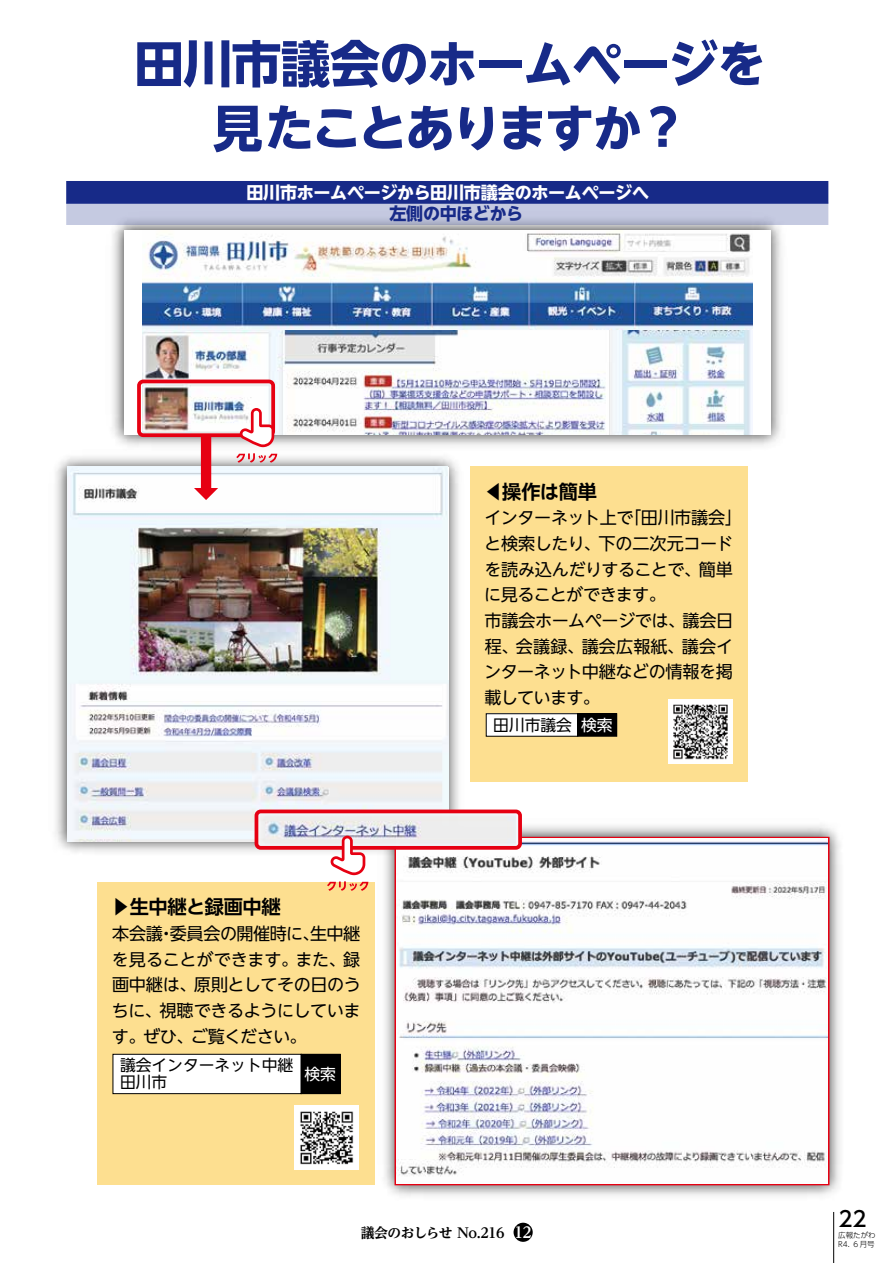
<style>
.page{position:relative;width:893px;height:1263px;background:#fff}
.page>*{position:absolute;margin:0;border:0;box-sizing:border-box;transform-origin:0 0}
.t1{font:500 21.3px "UD Shin Go NT Pro";color:#000}
.t2{font:700 19.2px "UD Shin Go NT Pro De";letter-spacing:-.015em;color:#000}
.t3{font:17.1px/25.7px "UD Shin Go NT Pro";letter-spacing:-.025em;color:#000}
.t4{font:700 17.1px "UD Shin Go NT Pro";letter-spacing:-.02em;color:#fff}
.t5{font:17.1px "UD Shin Go NT Pro";letter-spacing:-.045em;color:#000}
.t6{font:17.1px "UD Shin Go NT Pro";letter-spacing:.01em;color:#000}
.t7{font:700 17.1px "UD Shin Go NT Pro";letter-spacing:-.025em;color:#172a88}
.t8{font:15.75px "UD Shin Go NT Pro";color:#000}
.t9{font:15.75px "UD Shin Go NT Pro";color:#fff}
.t10{font:700 expanded 15px "UD Reimin Pro";color:#fff}
.t11{font:700 expanded 13.8px "UD Reimin Pro";letter-spacing:-.05em;color:#000}
.t12{font:300 7.5px/8.6px "UD Shin Go Pro";color:#000}
</style>
<div class="page">
<div style="left:514px;top:1223px;width:19px;height:19px;background:#000;border-radius:50%"></div>
<img style="left:112px;top:225px;width:670px;height:221px">
<div style="left:124px;top:230px;width:647px;height:205px;background:#fff"></div>
<img style="left:142px;top:230px;width:610px;height:205px">
<div style="left:137px;top:380px;width:138px;height:57px;border:4px solid #e60012;border-radius:4px"></div>
<img style="left:55px;top:453px;width:404px;height:399px">
<img style="left:67px;top:467px;width:382px;height:375px">
<svg style="left:69px;top:205px;width:756px;height:17px;fill:#c4c8e0"></svg>
<div style="left:67px;top:182px;width:761px;height:21px;background:#172a88"></div>
<div style="left:66px;top:181px;width:762px;height:23px;border:2px solid #172a88"></div>
<svg style="left:194px;top:435px;width:24px;height:65px"></svg>
<div style="left:470px;top:467px;width:278px;height:315px;background:#fddf90"></div>
<img style="left:669px;top:700px;width:64px;height:64px">
<div style="left:486px;top:714px;width:92px;height:22px;background:#fff"></div>
<div style="left:486px;top:713px;width:92px;height:23px;border:1px solid #000"></div>
<div style="left:578px;top:714px;width:39px;height:22px;background:#000"></div>
<div style="left:577px;top:713px;width:40px;height:23px;border:1px solid #000"></div>
<img style="left:375px;top:825px;width:465px;height:371px">
<img style="left:396px;top:839px;width:432px;height:344px">
<img style="left:260px;top:814px;width:257px;height:31px">
<div style="left:255px;top:809px;width:267px;height:41px;border:4px solid #e60012;border-radius:4px"></div>
<div style="left:97px;top:882px;width:278px;height:303px;background:#fddf90"></div>
<div style="left:113px;top:1054px;width:188px;height:40px;background:#fff"></div>
<div style="left:113px;top:1054px;width:188px;height:40px;border:1px solid #000"></div>
<div style="left:301px;top:1054px;width:39px;height:40px;background:#000"></div>
<img style="left:294px;top:1105px;width:64px;height:64px">
<svg style="left:137px;top:40px;width:338px;height:48px"></svg>
<div style="left:479px;top:60px;width:43px;height:8px;background:#172a88"></div>
<svg style="left:526px;top:42px;width:95px;height:44px"></svg>
<div style="left:624px;top:60px;width:43px;height:8px;background:#172a88"></div>
<svg style="left:672px;top:39px;width:90px;height:47px"></svg>
<svg style="left:268px;top:105px;width:42px;height:44px"></svg>
<svg style="left:317px;top:109px;width:39px;height:39px"></svg>
<svg style="left:364px;top:106px;width:38px;height:43px"></svg>
<svg style="left:409px;top:106px;width:43px;height:44px"></svg>
<svg style="left:460px;top:107px;width:33px;height:43px"></svg>
<svg style="left:503px;top:106px;width:39px;height:44px"></svg>
<svg style="left:548px;top:106px;width:92px;height:45px"></svg>
<svg style="left:650px;top:106px;width:26px;height:41px"></svg>
<svg style="left:213px;top:106px;width:49px;height:46px"></svg>
<svg style="left:236px;top:408px;width:41px;height:55px"></svg>
<svg style="left:327px;top:836px;width:41px;height:55px"></svg>
<hr style="left:833px;top:1212px;width:1px;height:51px;background:#000">
<p class="t4" style="left:246px;top:178px;width:404px">田川市ホームページから田川市議会のホームページへ</p>
<p class="t7" style="left:389px;top:200px;width:135px">左側の中ほどから</p>
<p class="t2" style="left:484px;top:476px;width:114px">◀操作は簡単</p>
<p class="t2" style="left:111px;top:891px;width:171px">▶生中継と録画中継</p>
<p class="t3" style="left:112px;top:920px;width:250px">本会議委員会の開催時に生中継</p>
<p class="t3" style="left:158px;top:920px;width:19px">・</p>
<p class="t3" style="left:302px;top:920px;width:19px">、</p>
<p class="t3" style="left:112px;top:946px;width:188px">を見ることができます。</p>
<p class="t3" style="left:112px;top:971px;width:250px">画中継は、原則としてその日のう</p>
<p class="t3" style="left:112px;top:997px;width:250px">ちに、視聴できるようにしていま</p>
<p class="t3" style="left:191px;top:1023px;width:117px">ご覧ください。</p>
<p class="t3" style="left:295px;top:946px;width:66px">また、録</p>
<p class="t3" style="left:112px;top:1023px;width:83px">す。ぜひ、</p>
<p class="t8" style="left:120px;top:1052px;width:175px">議会インターネット中継</p>
<p class="t9" style="left:305px;top:1061px;width:33px">検索</p>
<p class="t8" style="left:120px;top:1070px;width:49px">田川市</p>
<p class="t3" style="left:624px;top:504px;width:119px">「田川市議会「</p>
<p class="t3" style="left:598px;top:504px;width:136px;text-indent:-114px">インターネット上で<br>下の二次元コード</p>
<p class="t3" style="left:484px;top:530px;width:118px">と検索したり、</p>
<p class="t3" style="left:484px;top:556px;width:250px">を読み込んだりすることで、簡単</p>
<p class="t5" style="left:484px;top:581px;width:183px">に見ることができます。</p>
<p class="t3" style="left:485px;top:607px;width:250px">市議会ホームページでは、議会日</p>
<p class="t6" style="left:582px;top:632px;width:153px">議会広報紙、議会イ</p>
<p class="t3" style="left:484px;top:633px;width:250px">程、会議録、<br>ンターネット中継などの情報を掲載しています。</p>
<p class="t9" style="left:581px;top:712px;width:33px">検索</p>
<p class="t8" style="left:493px;top:712px;width:80px">田川市議会</p>
<p class="t11" style="left:361px;top:1222px;width:145px">議会のおしらせ No.216</p>
<p class="t10" style="left:514px;top:1220px;width:19px">12</p>
<p class="t1" style="left:838px;top:1202px;width:30px">22</p>
<p class="t12" style="left:838px;top:1231px;width:39px">広報たがわ<br>R4. ６月号</p>
</div>
